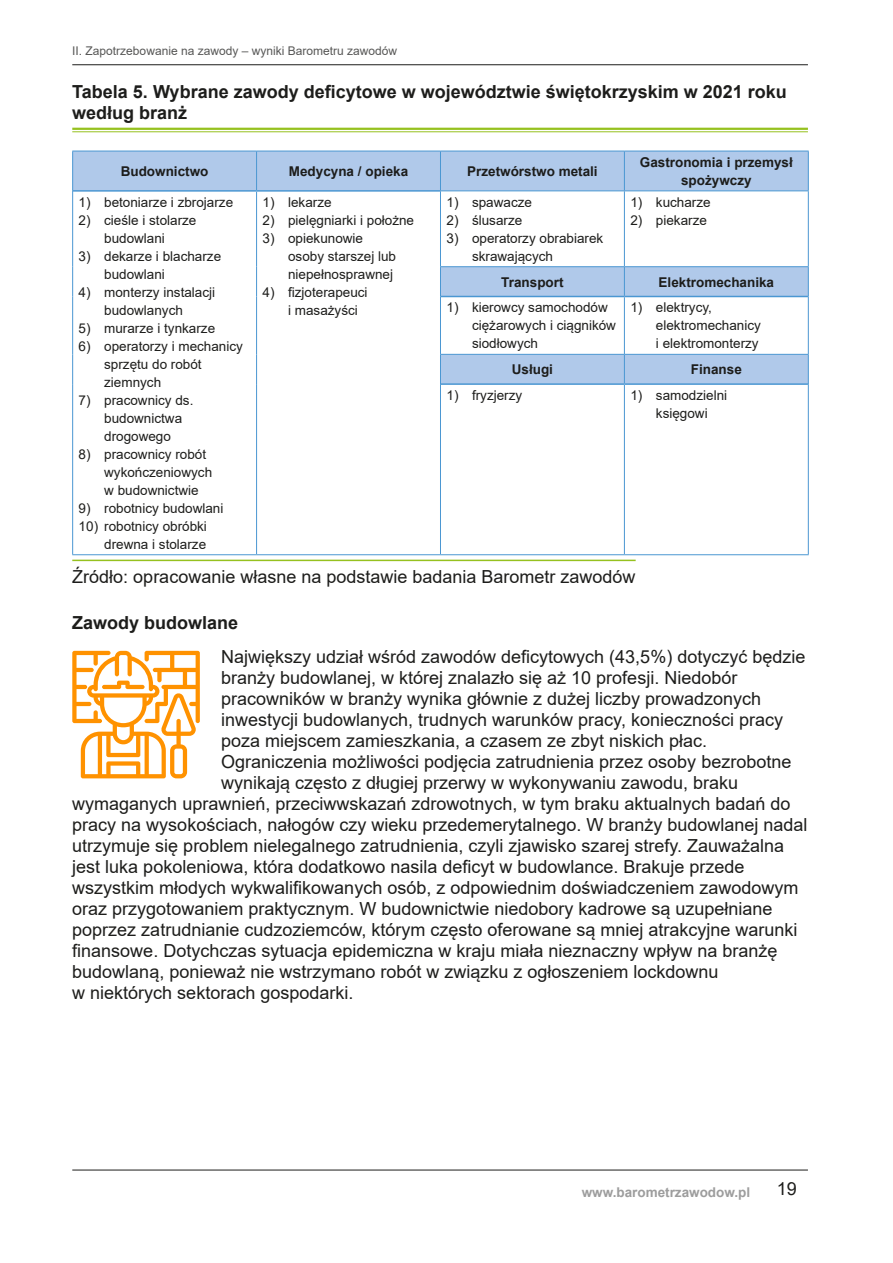
<style>
.page{position:relative;width:893px;height:1263px;background:#fff}
.page>*{position:absolute;margin:0;border:0;box-sizing:border-box;transform-origin:0 0}
.tekst{font:18px "Arial";color:#1d1d1b}
.PODPIS_WYKRES{font:700 18px/21px "Arial";color:#1d1d1b}
.ZRODŁO{font:18px "Arial";color:#1d1d1b}
.tekst-2{font:700 18px "Arial";color:#1d1d1b}
.t1{font:13.5px/18px "Arial";color:#1d1d1b}
.TABELKA{font:700 13.5px/18px "Arial";color:#1d1d1b;text-align:center}
.Lista{font:700 13.5px "Arial";color:#1d1d1b}
.t2{font:700 13.5px "Arial";color:#9d9d9d}
.naglowek_prawa{font:12px "Arial";color:#575756}
</style>
<div class="page">
<hr style="left:72px;top:64px;width:736px;height:1px;background:#1d1d1b">
<hr style="left:72px;top:1170px;width:736px;height:1px;background:#1d1d1b">
<hr style="left:72px;top:128px;width:736px;height:2px;background:#96c11f">
<hr style="left:72px;top:131px;width:736px;height:1px;background:#96c11f">
<hr style="left:72px;top:560px;width:564px;height:1px;background:#96c11f">
<svg style="left:73px;top:152px;width:735px;height:232px"></svg>
<hr style="left:72px;top:191px;width:1px;height:76px;background:#4b97d2">
<hr style="left:256px;top:192px;width:1px;height:75px;background:#4b97d2">
<svg style="left:72px;top:267px;width:1px;height:29px"></svg>
<svg style="left:256px;top:267px;width:1px;height:29px"></svg>
<hr style="left:72px;top:296px;width:1px;height:58px;background:#4b97d2">
<hr style="left:256px;top:296px;width:1px;height:58px;background:#4b97d2">
<hr style="left:72px;top:354px;width:1px;height:30px;background:#4b97d2">
<hr style="left:256px;top:354px;width:1px;height:30px;background:#4b97d2">
<hr style="left:72px;top:384px;width:1px;height:170px;background:#4b97d2">
<hr style="left:256px;top:384px;width:1px;height:170px;background:#4b97d2">
<hr style="left:72px;top:554px;width:185px;height:1px;background:#4b97d2">
<hr style="left:257px;top:554px;width:183px;height:1px;background:#4b97d2">
<hr style="left:72px;top:151px;width:1px;height:40px;background:#4b97d2">
<hr style="left:72px;top:151px;width:185px;height:1px;background:#4b97d2">
<hr style="left:257px;top:151px;width:183px;height:1px;background:#4b97d2">
<hr style="left:440px;top:151px;width:184px;height:1px;background:#4b97d2">
<hr style="left:624px;top:151px;width:185px;height:1px;background:#4b97d2">
<hr style="left:256px;top:151px;width:1px;height:39px;background:#4b97d2">
<hr style="left:440px;top:151px;width:1px;height:39px;background:#4b97d2">
<hr style="left:624px;top:151px;width:1px;height:39px;background:#4b97d2">
<hr style="left:808px;top:151px;width:1px;height:39px;background:#4b97d2">
<hr style="left:73px;top:190px;width:184px;height:2px;background:#4b97d2">
<hr style="left:257px;top:190px;width:183px;height:2px;background:#4b97d2">
<hr style="left:440px;top:190px;width:184px;height:1px;background:#4b97d2">
<hr style="left:440px;top:191px;width:1px;height:75px;background:#4b97d2">
<hr style="left:624px;top:190px;width:185px;height:1px;background:#4b97d2">
<hr style="left:624px;top:191px;width:1px;height:75px;background:#4b97d2">
<hr style="left:808px;top:191px;width:1px;height:75px;background:#4b97d2">
<hr style="left:440px;top:296px;width:1px;height:58px;background:#4b97d2">
<hr style="left:624px;top:297px;width:1px;height:57px;background:#4b97d2">
<hr style="left:808px;top:296px;width:1px;height:58px;background:#4b97d2">
<hr style="left:440px;top:384px;width:1px;height:170px;background:#4b97d2">
<hr style="left:440px;top:554px;width:184px;height:1px;background:#4b97d2">
<hr style="left:624px;top:385px;width:1px;height:169px;background:#4b97d2">
<hr style="left:808px;top:384px;width:1px;height:170px;background:#4b97d2">
<hr style="left:624px;top:554px;width:185px;height:1px;background:#4b97d2">
<svg style="left:440px;top:267px;width:1px;height:29px"></svg>
<hr style="left:440px;top:266px;width:184px;height:1px;background:#4b97d2">
<hr style="left:624px;top:266px;width:185px;height:1px;background:#4b97d2">
<svg style="left:624px;top:267px;width:1px;height:29px"></svg>
<svg style="left:808px;top:267px;width:1px;height:29px"></svg>
<hr style="left:441px;top:296px;width:183px;height:1px;background:#4b97d2">
<hr style="left:624px;top:296px;width:184px;height:1px;background:#4b97d2">
<svg style="left:440px;top:355px;width:1px;height:29px"></svg>
<hr style="left:440px;top:354px;width:184px;height:1px;background:#4b97d2">
<hr style="left:624px;top:354px;width:185px;height:1px;background:#4b97d2">
<svg style="left:624px;top:355px;width:1px;height:28px"></svg>
<svg style="left:808px;top:355px;width:1px;height:29px"></svg>
<hr style="left:441px;top:383px;width:183px;height:2px;background:#4b97d2">
<hr style="left:624px;top:383px;width:184px;height:2px;background:#4b97d2">
<svg style="left:72px;top:651px;width:128px;height:127px"></svg>
<p class="naglowek_prawa" style="left:72px;top:43px;width:326px">II. Zapotrzebowanie na zawody – wyniki Barometru zawodów</p>
<p class="PODPIS_WYKRES" style="left:72px;top:82px;width:716px">Tabela 5. Wybrane zawody deficytowe w województwie świętokrzyskim w 2021 roku według branż</p>
<p class="TABELKA" style="left:121px;top:162px;width:89px">Budownictwo</p>
<p class="TABELKA" style="left:289px;top:162px;width:121px">Medycyna / opieka</p>
<p class="TABELKA" style="left:467px;top:162px;width:132px">Przetwórstwo metali</p>
<p class="TABELKA" style="left:640px;top:153px;width:155px">Gastronomia i przemysł spożywczy</p>
<p class="t1" style="left:79px;top:193px;width:156px">1) betoniarze i zbrojarze</p>
<p class="t1" style="left:79px;top:211px;width:119px;text-align:center">2) cieśle i stolarze budowlani</p>
<p class="t1" style="left:104px;top:247px;width:119px;text-indent:-26px">3) dekarze i blacharze budowlani</p>
<p class="t1" style="left:79px;top:283px;width:138px;text-align:center">4) monterzy instalacji budowlanych</p>
<p class="t1" style="left:79px;top:319px;width:138px">5) murarze i tynkarze</p>
<p class="t1" style="left:104px;top:337px;width:140px;text-indent:-26px">6) operatorzy i mechanicy sprzętu do robót ziemnych</p>
<p class="t1" style="left:104px;top:391px;width:91px;text-indent:-26px">7) pracownicy ds. budownictwa drogowego</p>
<p class="t1" style="left:104px;top:445px;width:110px;text-indent:-26px">8) pracownicy robót wykończeniowych w budownictwie</p>
<p class="t1" style="left:79px;top:499px;width:146px">9) robotnicy budowlani</p>
<p class="t1" style="left:79px;top:517px;width:130px;text-align:right">10) robotnicy obróbki drewna i stolarze</p>
<p class="t1" style="left:263px;top:193px;width:71px">1) lekarze</p>
<p class="t1" style="left:263px;top:211px;width:153px">2) pielęgniarki i położne</p>
<p class="t1" style="left:288px;top:229px;width:110px;text-indent:-26px">3) opiekunowie osoby starszej lub niepełnosprawnej</p>
<p class="t1" style="left:288px;top:283px;width:81px;text-indent:-26px">4) fizjoterapeuci i masażyści</p>
<p class="t1" style="left:446px;top:193px;width:87px">1) spawacze</p>
<p class="t1" style="left:446px;top:211px;width:77px">2) ślusarze</p>
<p class="t1" style="left:472px;top:229px;width:133px;text-indent:-26px">3) operatorzy obrabiarek skrawających</p>
<p class="t1" style="left:630px;top:193px;width:82px">1) kucharze</p>
<p class="t1" style="left:630px;top:211px;width:78px">2) piekarze</p>
<p class="Lista" style="left:501px;top:272px;width:64px">Transport</p>
<p class="Lista" style="left:659px;top:272px;width:117px">Elektromechanika</p>
<p class="t1" style="left:472px;top:298px;width:146px;text-indent:-26px">1) kierowcy samochodów ciężarowych i ciągników siodłowych</p>
<p class="t1" style="left:656px;top:298px;width:107px;text-indent:-26px">1) elektrycy, elektromechanicy i elektromonterzy</p>
<p class="Lista" style="left:512px;top:360px;width:43px">Usługi</p>
<p class="Lista" style="left:691px;top:360px;width:53px">Finanse</p>
<p class="t1" style="left:446px;top:386px;width:77px">1) fryzjerzy</p>
<p class="t1" style="left:630px;top:386px;width:98px;text-align:center">1) samodzielni księgowi</p>
<p class="ZRODŁO" style="left:72px;top:564px;width:565px">Źródło: opracowanie własne na podstawie badania Barometr zawodów</p>
<p class="tekst-2" style="left:72px;top:610px;width:168px">Zawody budowlane</p>
<p class="tekst" style="left:221px;top:644px;width:586px">Największy udział wśród zawodów deficytowych (43,5%) dotyczyć będzie</p>
<p class="tekst" style="left:221px;top:665px;width:518px">branży budowlanej, w której znalazło się aż 10 profesji. Niedobór</p>
<p class="tekst" style="left:221px;top:686px;width:542px">pracowników w branży wynika głównie z dużej liczby prowadzonych</p>
<p class="tekst" style="left:221px;top:707px;width:563px">inwestycji budowlanych, trudnych warunków pracy, konieczności pracy</p>
<p class="tekst" style="left:221px;top:728px;width:488px">poza miejscem zamieszkania, a czasem ze zbyt niskich płac.</p>
<p class="tekst" style="left:221px;top:749px;width:572px">Ograniczenia możliwości podjęcia zatrudnienia przez osoby bezrobotne</p>
<p class="tekst" style="left:221px;top:770px;width:519px">wynikają często z długiej przerwy w wykonywaniu zawodu, braku</p>
<p class="tekst" style="left:72px;top:791px;width:720px">wymaganych uprawnień, przeciwwskazań zdrowotnych, w tym braku aktualnych badań do</p>
<p class="tekst" style="left:72px;top:812px;width:737px">pracy na wysokościach, nałogów czy wieku przedemerytalnego. W branży budowlanej nadal</p>
<p class="tekst" style="left:72px;top:833px;width:713px">utrzymuje się problem nielegalnego zatrudnienia, czyli zjawisko szarej strefy. Zauważalna</p>
<p class="tekst" style="left:72px;top:854px;width:674px">jest luka pokoleniowa, która dodatkowo nasila deficyt w budowlance. Brakuje przede</p>
<p class="tekst" style="left:72px;top:875px;width:728px">wszystkim młodych wykwalifikowanych osób, z odpowiednim doświadczeniem zawodowym</p>
<p class="tekst" style="left:72px;top:896px;width:702px">oraz przygotowaniem praktycznym. W budownictwie niedobory kadrowe są uzupełniane</p>
<p class="tekst" style="left:72px;top:917px;width:727px">poprzez zatrudnianie cudzoziemców, którym często oferowane są mniej atrakcyjne warunki</p>
<p class="tekst" style="left:72px;top:938px;width:707px">finansowe. Dotychczas sytuacja epidemiczna w kraju miała nieznaczny wpływ na branżę</p>
<p class="tekst" style="left:72px;top:959px;width:648px">budowlaną, ponieważ nie wstrzymano robót w związku z ogłoszeniem lockdownu</p>
<p class="tekst" style="left:72px;top:980px;width:283px">w niektórych sektorach gospodarki.</p>
<p class="t2" style="left:582px;top:1182px;width:170px">www.barometrzawodow.pl</p>
<p class="tekst" style="left:777px;top:1177px;width:22px">19</p>
</div>
